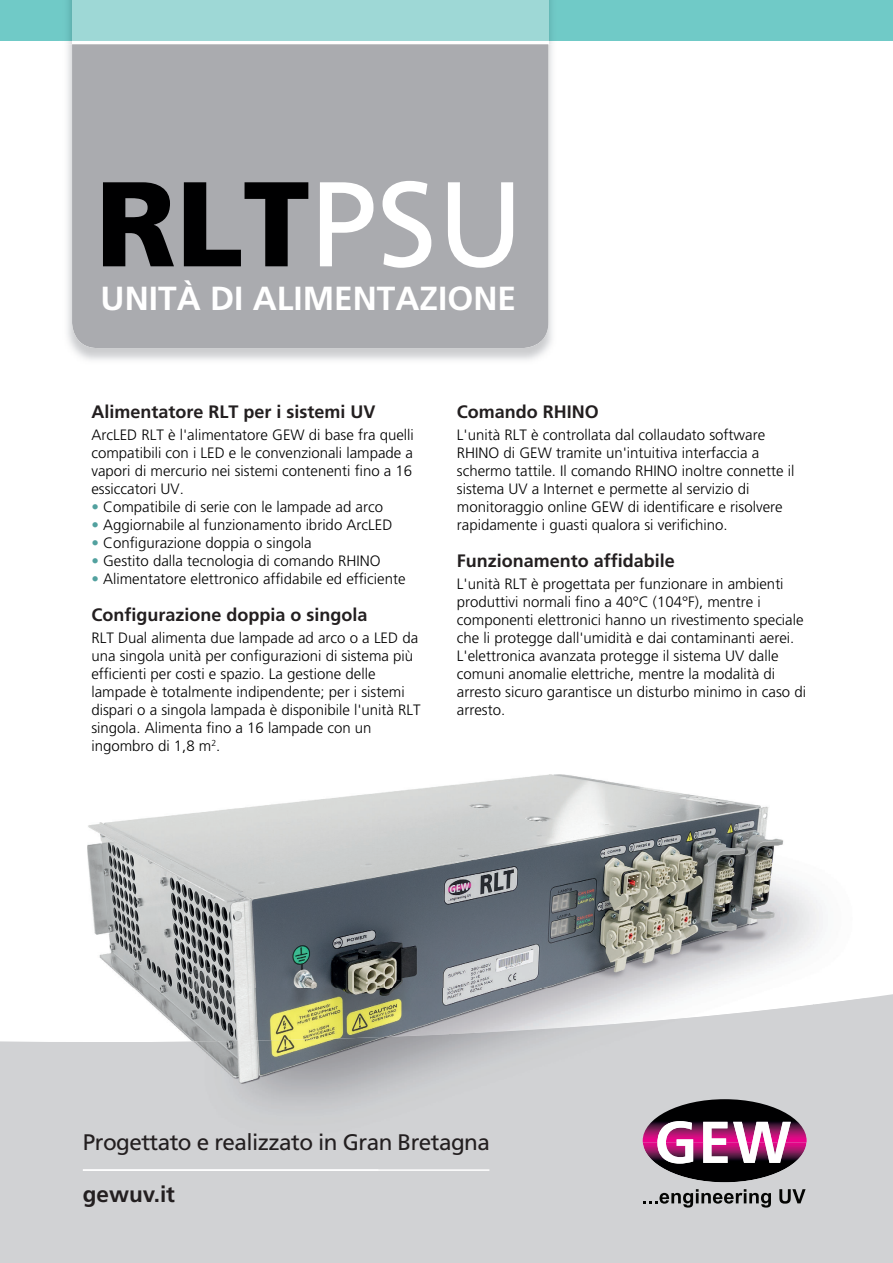
<style>
.page{position:relative;width:893px;height:1263px;background:#fff}
.page>*{position:absolute;margin:0;border:0;box-sizing:border-box;transform-origin:0 0}
.t1{font:900 120.3px "Frutiger LT Std";color:#000001}
.t2{font:700 33.3px "Frutiger LT Std";color:#fff}
.t3{font:22.5px "Frutiger LT Std";letter-spacing:-.025em;color:#231f20}
.t4{font:700 22.5px "Frutiger LT Std";color:#231f20}
.t5{font:700 18px "Frutiger LT Std";color:#231f20}
.t6{font:300 15px/18px "Frutiger LT Std";color:#000001}
.s1{font-weight:400;color:#fff}
.s2{color:#52a19f}
</style>
<div class="page">
<div style="left:0;top:994px;width:893px;height:269px;background:#d1d2d4"></div>
<hr style="left:83px;top:1169px;width:406px;height:2px;background:#fff">
<svg style="left:643px;top:1189px;width:128px;height:19px;background:#959697"></svg>
<svg style="left:779px;top:1189px;width:26px;height:15px"></svg>
<svg style="left:643px;top:1143px;width:163px;height:39px"></svg>
<div style="left:0;top:0;width:893px;height:41px;background:#70cac7"></div>
<img style="left:67px;top:0;width:485px;height:360px">
<hr style="left:72px;top:41px;width:476px;height:3px;background:#fff">
<div style="left:72px;top:0;width:476px;height:41px;background:#9ed8d6"></div>
<div style="left:72px;top:44px;width:476px;height:304px;background:#aaabaf"></div>
<img style="left:87px;top:774px;width:778px;height:260px">
<img style="left:87px;top:1034px;width:363px;height:99px">
<img style="left:450px;top:998px;width:415px;height:145px">
<div style="left:87px;top:1133px;width:401px;height:10px;background:#d1d2d4"></div>
<img style="left:643px;top:1099px;width:163px;height:44px">
<img style="left:733px;top:1122px;width:58px;height:21px">
<img style="left:703px;top:1122px;width:24px;height:21px">
<img style="left:657px;top:1121px;width:36px;height:22px">
<h1 class="t1" style="left:96px;top:154px;width:430px">RLT<span class="s1">PSU</span></h1>
<h2 class="t2" style="left:101px;top:284px;width:417px">UNITÀ DI ALIMENTAZIONE</h2>
<p class="t5" style="left:91px;top:404px;width:286px">Alimentatore RLT per i sistemi UV</p>
<p class="t6" style="left:91px;top:427px;width:324px;text-align:justify">ArcLED RLT è l'alimentatore GEW di base fra quelli compatibili con i LED e le convenzionali lampade a vapori di mercurio nei sistemi contenenti fino a 16 essiccatori UV.</p>
<p class="t6" style="left:91px;top:499px;width:293px"><span class="s2">•</span> Compatibile di serie con le lampade ad arco</p>
<p class="t6" style="left:91px;top:517px;width:302px"><span class="s2">•</span> Aggiornabile al funzionamento ibrido ArcLED</p>
<p class="t6" style="left:91px;top:535px;width:222px"><span class="s2">•</span> Configurazione doppia o singola</p>
<p class="t6" style="left:91px;top:553px;width:291px"><span class="s2">•</span> Gestito dalla tecnologia di comando RHINO</p>
<p class="t6" style="left:91px;top:571px;width:316px"><span class="s2">•</span> Alimentatore elettronico affidabile ed efficiente</p>
<p class="t5" style="left:91px;top:607px;width:278px">Configurazione doppia o singola</p>
<p class="t6" style="left:91px;top:630px;width:331px">RLT Dual alimenta due lampade ad arco o a LED da una singola unità per configurazioni di sistema più efficienti per costi e spazio. La gestione delle lampade è totalmente indipendente; per i sistemi dispari o a singola lampada è disponibile l'unità RLT singola. Alimenta fino a 16 lampade con un ingombro di 1,8 m<sup>2</sup>.</p>
<p class="t5" style="left:457px;top:404px;width:144px">Comando RHINO</p>
<p class="t6" style="left:457px;top:427px;width:339px">L'unità RLT è controllata dal collaudato software RHINO di GEW tramite un'intuitiva interfaccia a schermo tattile. Il comando RHINO inoltre connette il sistema UV a Internet e permette al servizio di monitoraggio online GEW di identificare e risolvere rapidamente i guasti qualora si verifichino.</p>
<p class="t5" style="left:457px;top:553px;width:220px">Funzionamento affidabile</p>
<p class="t6" style="left:457px;top:576px;width:351px">L'unità RLT è progettata per funzionare in ambienti produttivi normali fino a 40°C (104°F), mentre i componenti elettronici hanno un rivestimento speciale che li protegge dall'umidità e dai contaminanti aerei.<br>L'elettronica avanzata protegge il sistema UV dalle comuni anomalie elettriche, mentre la modalità di arresto sicuro garantisce un disturbo minimo in caso di arresto.</p>
<h3 class="t3" style="left:83px;top:1133px;width:408px">Progettato e realizzato in Gran Bretagna</h3>
<h3 class="t4" style="left:83px;top:1184px;width:94px">gewuv.it</h3>
</div>
